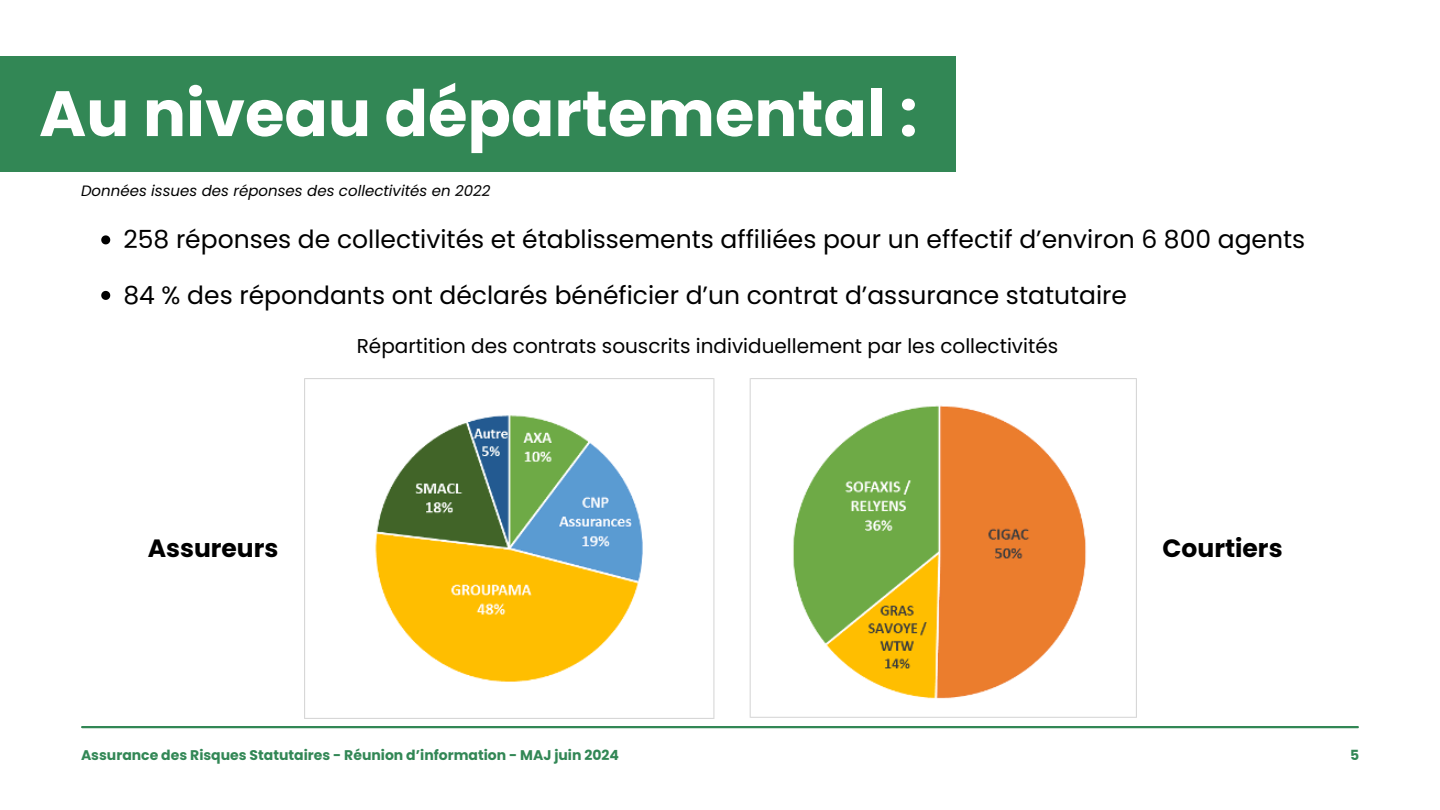
<style>
.page{position:relative;width:1440px;height:810px;background:#fff}
.page>*{position:absolute;margin:0;border:0;box-sizing:border-box;transform-origin:0 0}
.t1{font:700 64px "Poppins";color:#fff}
.t2{font:25px "Poppins";color:#000}
.t3{font:700 25px "Poppins";color:#000}
.t4{font:20px "Poppins";color:#000}
.t5{font:italic 15px "Poppins";color:#000}
.t6{font:700 14px "Poppins";color:#328755}
</style>
<div class="page">
<div style="left:0;top:56px;width:956px;height:116px;background:#328755"></div>
<hr style="left:82px;top:726px;width:1276px;height:2px;background:#328755">
<img style="left:304px;top:378px;width:832px;height:341px">
<svg style="left:101px;top:235px;width:9px;height:9px"></svg>
<svg style="left:101px;top:291px;width:9px;height:9px"></svg>
<p class="t1" style="left:39px;top:69px;width:880px">Au niveau départemental :</p>
<h4 class="t5" style="left:81px;top:181px;width:411px">Données issues des réponses des collectivités en 2022</h4>
<h2 class="t2" style="left:123px;top:222px;width:1183px">258 réponses de collectivités et établissements affiliées pour un effectif d’environ 6 800 agents</h2>
<p class="t2" style="left:123px;top:277px;width:1005px">84 % des répondants ont déclarés bénéficier d’un contrat d’assurance statutaire</p>
<h2 class="t4" style="left:357px;top:332px;width:703px">Répartition des contrats souscrits individuellement par les collectivités</h2>
<p class="t3" style="left:148px;top:531px;width:132px">Assureurs</p>
<p class="t3" style="left:1163px;top:531px;width:122px">Courtiers</p>
<p class="t6" style="left:81px;top:745px;width:540px">Assurance des Risques Statutaires - Réunion d’information - MAJ juin 2024</p>
<p class="t6" style="left:1350px;top:745px;width:11px">5</p>
</div>
